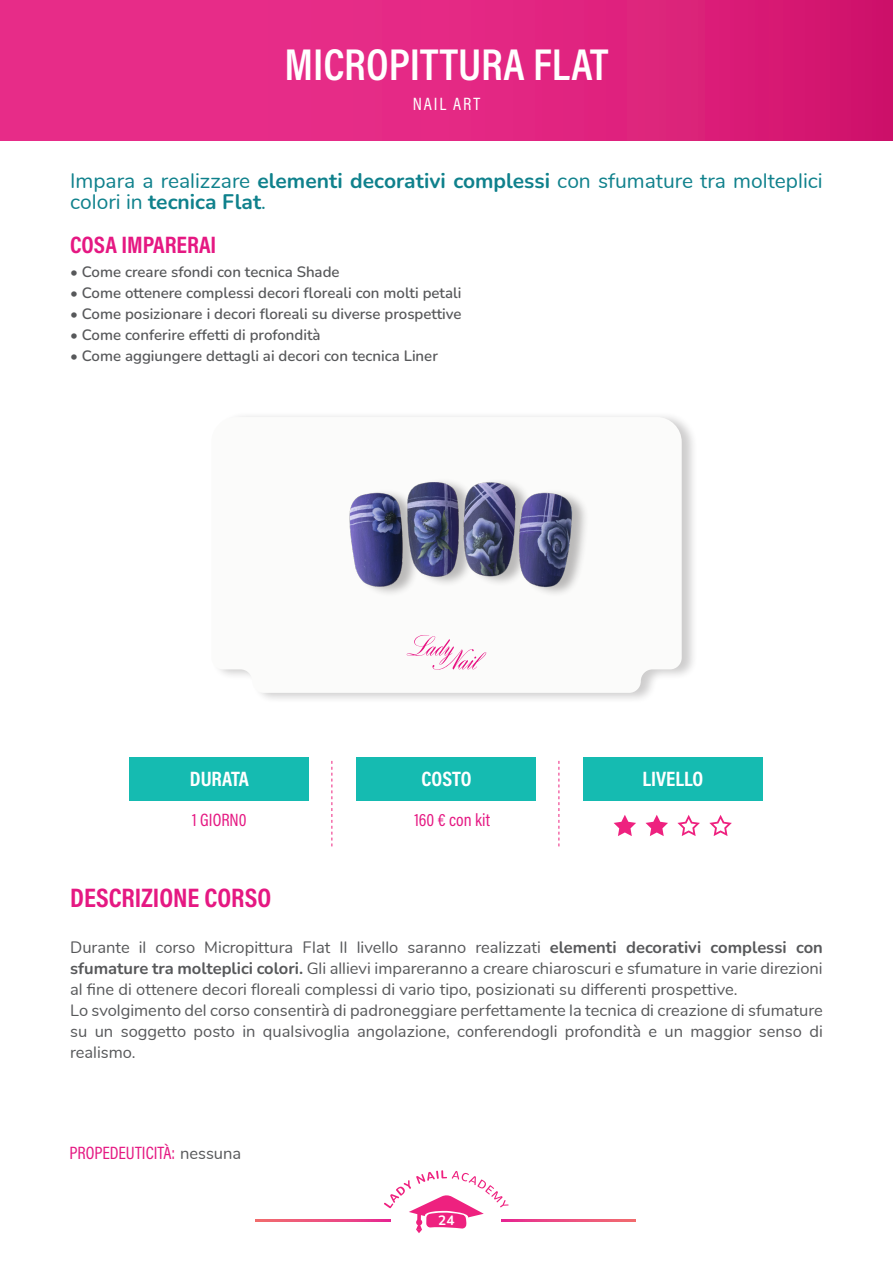
<style>
.page{position:relative;width:893px;height:1263px;background:#fff}
.page>*{position:absolute;margin:0;border:0;box-sizing:border-box;transform-origin:0 0}
.t1{font:600 45px "Acumin Pro Cond";color:#fff}
.t2{font:700 27px "Acumin Pro Cond";color:#e51882}
.t3{font:700 24px "Acumin Pro Cond";color:#e51882}
.t4{font:21px/21px "Nunito";color:#0f818c}
.t5{font:700 21px "Acumin Pro Cond";color:#fff}
.t6{font:18px "Acumin Pro Cond";color:#e51882}
.t7{font:18px "Acumin Pro Cond";letter-spacing:.1em;color:#fff}
.t8{font:16.5px/21px "Nunito";color:#57585a}
.t9{font:600 15px "Nunito";color:#57585a}
.t10{font:700 13.5px "Nunito";color:#fff}
.s1{font-weight:700}
.s2{font-family:"Nunito";font-size:16.5px;color:#57585a}
</style>
<div class="page">
<svg style="left:256px;top:1220px;width:128px;height:1px"></svg>
<svg style="left:509px;top:1220px;width:127px;height:1px"></svg>
<svg style="left:384px;top:1170px;width:125px;height:63px"></svg>
<div style="left:0;top:0;width:893px;height:140px;background:linear-gradient(to right,#ec328f,#d51872)"></div>
<div style="left:129px;top:757px;width:179px;height:43px;background:#15bbb1"></div>
<div style="left:356px;top:757px;width:179px;height:43px;background:#15bbb1"></div>
<div style="left:583px;top:757px;width:179px;height:43px;background:#15bbb1"></div>
<svg style="left:331px;top:774px;width:1px;height:72px"></svg>
<svg style="left:558px;top:774px;width:1px;height:72px"></svg>
<svg style="left:614px;top:815px;width:22px;height:21px"></svg>
<svg style="left:645px;top:815px;width:23px;height:21px"></svg>
<svg style="left:677px;top:815px;width:23px;height:21px"></svg>
<svg style="left:709px;top:815px;width:23px;height:21px"></svg>
<img style="left:220px;top:416px;width:543px;height:358px">
<p class="t1" style="left:284px;top:35px;width:326px">MICROPITTURA FLAT</p>
<p class="t7" style="left:413px;top:92px;width:69px">NAIL ART</p>
<p class="t4" style="left:70px;top:169px;width:754px">Impara a realizzare <span class="s1">elementi decorativi complessi</span> con sfumature tra molteplici colori in <span class="s1">tecnica Flat</span>.</p>
<p class="t3" style="left:70px;top:229px;width:148px">COSA IMPARERAI</p>
<p class="t9" style="left:70px;top:261px;width:271px">• Come creare sfondi con tecnica Shade</p>
<p class="t9" style="left:70px;top:282px;width:393px">• Come ottenere complessi decori floreali con molti petali</p>
<p class="t9" style="left:70px;top:303px;width:393px">• Come posizionare i decori floreali su diverse prospettive</p>
<p class="t9" style="left:70px;top:324px;width:252px">• Come conferire effetti di profondità</p>
<p class="t9" style="left:70px;top:345px;width:369px">• Come aggiungere dettagli ai decori con tecnica Liner</p>
<p class="t5" style="left:190px;top:765px;width:61px">DURATA</p>
<p class="t5" style="left:422px;top:765px;width:51px">COSTO</p>
<p class="t5" style="left:642px;top:765px;width:62px">LIVELLO</p>
<p class="t6" style="left:192px;top:808px;width:56px">1 GIORN0</p>
<p class="t6" style="left:414px;top:808px;width:77px">160 € con kit</p>
<p class="t2" style="left:70px;top:879px;width:203px">DESCRIZIONE CORSO</p>
<p class="t8" style="left:70px;top:935px;width:754px">Durante il corso Micropittura Flat II livello saranno realizzati <span class="s1">elementi decorativi complessi con sfumature tra molteplici colori.</span> Gli allievi impareranno a creare chiaroscuri e sfumature in varie direzioni</p>
<p class="t8" style="left:70px;top:977px;width:669px">al fine di ottenere decori floreali complessi di vario tipo, posizionati su differenti prospettive.</p>
<p class="t8" style="left:70px;top:998px;width:754px;text-align:justify">Lo svolgimento del corso consentirà di padroneggiare perfettamente la tecnica di creazione di sfumature su un soggetto posto in qualsivoglia angolazione, conferendogli profondità e un maggior senso di realismo.</p>
<p class="t6" style="left:69px;top:1141px;width:173px">PROPEDEUTICITÀ: <span class="s2">nessuna</span></p>
<p class="t10" style="left:438px;top:1211px;width:18px">24</p>
</div>
